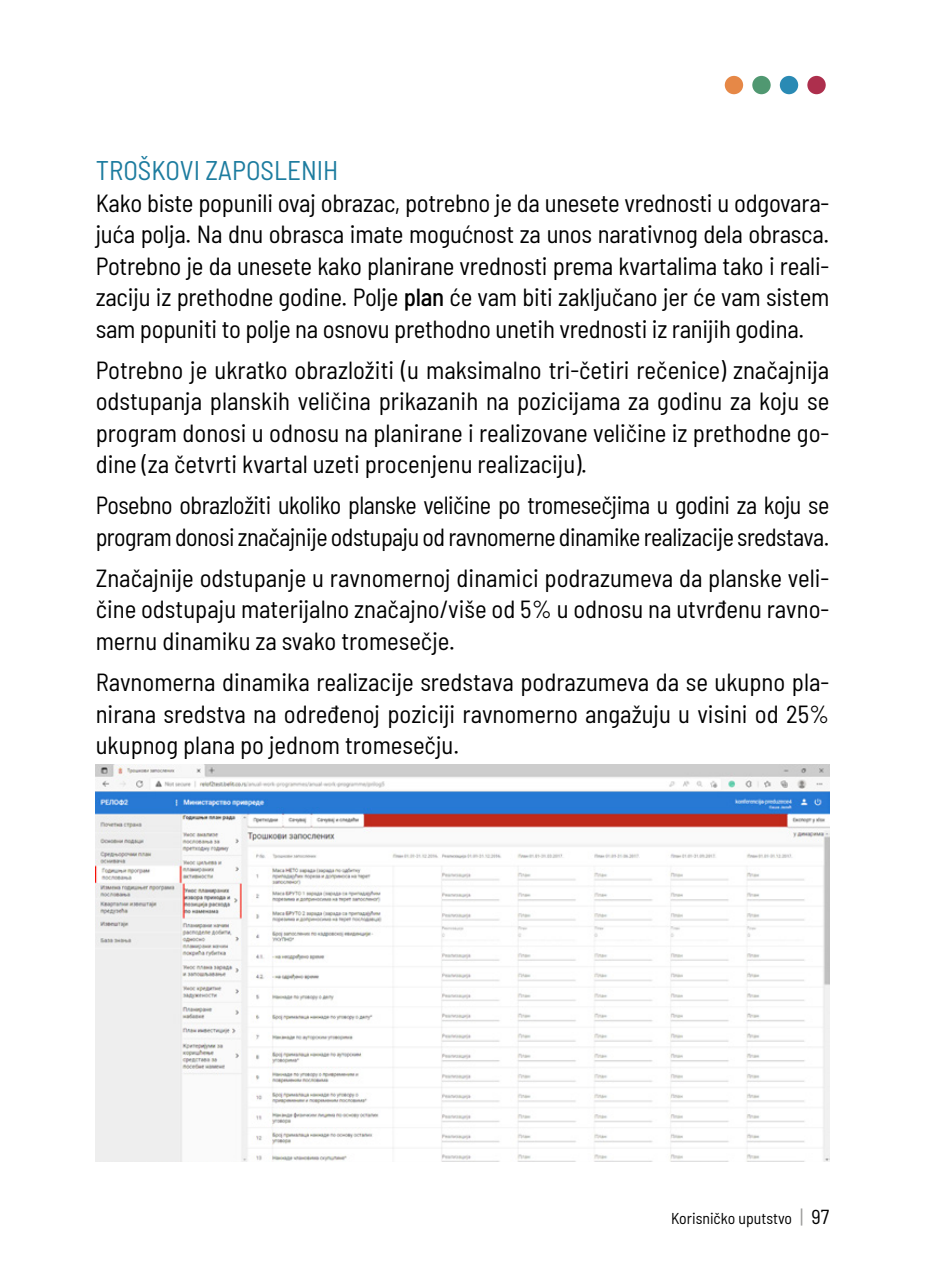
<style>
.page{position:relative;width:925px;height:1276px;background:#fff}
.page>*{position:absolute;margin:0;border:0;box-sizing:border-box;transform-origin:0 0}
.t1{font:semi-condensed 27px "Barlow";color:#1d7c9f}
.t2{font:semi-condensed 24.75px/31.5px "Barlow";letter-spacing:-.01em;color:#000;text-align:justify}
.t3{font:semi-condensed 15.75px "Barlow";color:#000}
.s1{font-weight:500}
.s2{font-size:20.25px;color:#9d9d9c}
.s3{font-size:20.25px}
</style>
<div class="page">
<div style="left:723px;top:74px;width:22px;height:22px;background:#e68847;border-radius:50%"></div>
<div style="left:721px;top:72px;width:26px;height:26px;border:4px solid #fff;border-radius:50%"></div>
<div style="left:750px;top:74px;width:22px;height:22px;background:#509871;border-radius:50%"></div>
<div style="left:749px;top:72px;width:25px;height:26px;border:4px solid #fff;border-radius:50%"></div>
<div style="left:778px;top:74px;width:22px;height:22px;background:#2a8ab4;border-radius:50%"></div>
<div style="left:776px;top:72px;width:26px;height:26px;border:4px solid #fff;border-radius:50%"></div>
<div style="left:805px;top:74px;width:22px;height:22px;background:#ad2f4d;border-radius:50%"></div>
<div style="left:804px;top:72px;width:25px;height:26px;border:4px solid #fff;border-radius:50%"></div>
<img style="left:96px;top:764px;width:733px;height:397px">
<p class="t1" style="left:96px;top:151px;width:244px">TROŠKOVI ZAPOSLENIH</p>
<p class="t2" style="left:96px;top:185px;width:735px">Kako biste popunili ovaj obrazac, potrebno je da unesete vrednosti u odgovara&shy;juća polja. Na dnu obrasca imate mogućnost za unos narativnog dela obrasca.<br>Potrebno je da unesete kako planirane vrednosti prema kvartalima tako i reali&shy;zaciju iz prethodne godine. Polje <span class="s1">plan</span> će vam biti zaključano jer će vam sistem sam popuniti to polje na osnovu prethodno unetih vrednosti iz ranijih godina.</p>
<p class="t2" style="left:96px;top:352px;width:735px">Potrebno je ukratko obrazložiti (u maksimalno tri-četiri rečenice) značajnija odstupanja planskih veličina prikazanih na pozicijama za godinu za koju se program donosi u odnosu na planirane i realizovane veličine iz prethodne go&shy;dine (za četvrti kvartal uzeti procenjenu realizaciju).</p>
<p class="t2" style="left:96px;top:488px;width:735px">Posebno obrazložiti ukoliko planske veličine po tromesečjima u godini za koju se program donosi značajnije odstupaju od ravnomerne dinamike realizacije sredstava.</p>
<p class="t2" style="left:96px;top:560px;width:735px">Značajnije odstupanje u ravnomernoj dinamici podrazumeva da planske veli&shy;čine odstupaju materijalno značajno/više od 5% u odnosu na utvrđenu ravno&shy;mernu dinamiku za svako tromesečje.</p>
<p class="t2" style="left:96px;top:664px;width:735px">Ravnomerna dinamika realizacije sredstava podrazumeva da se ukupno pla&shy;nirana sredstva na određenoj poziciji ravnomerno angažuju u visini od 25% ukupnog plana po jednom tromesečju.</p>
<p class="t3" style="left:671px;top:1207px;width:160px">Korisničko uputstvo <span class="s2">|</span> <span class="s3">97</span></p>
</div>
